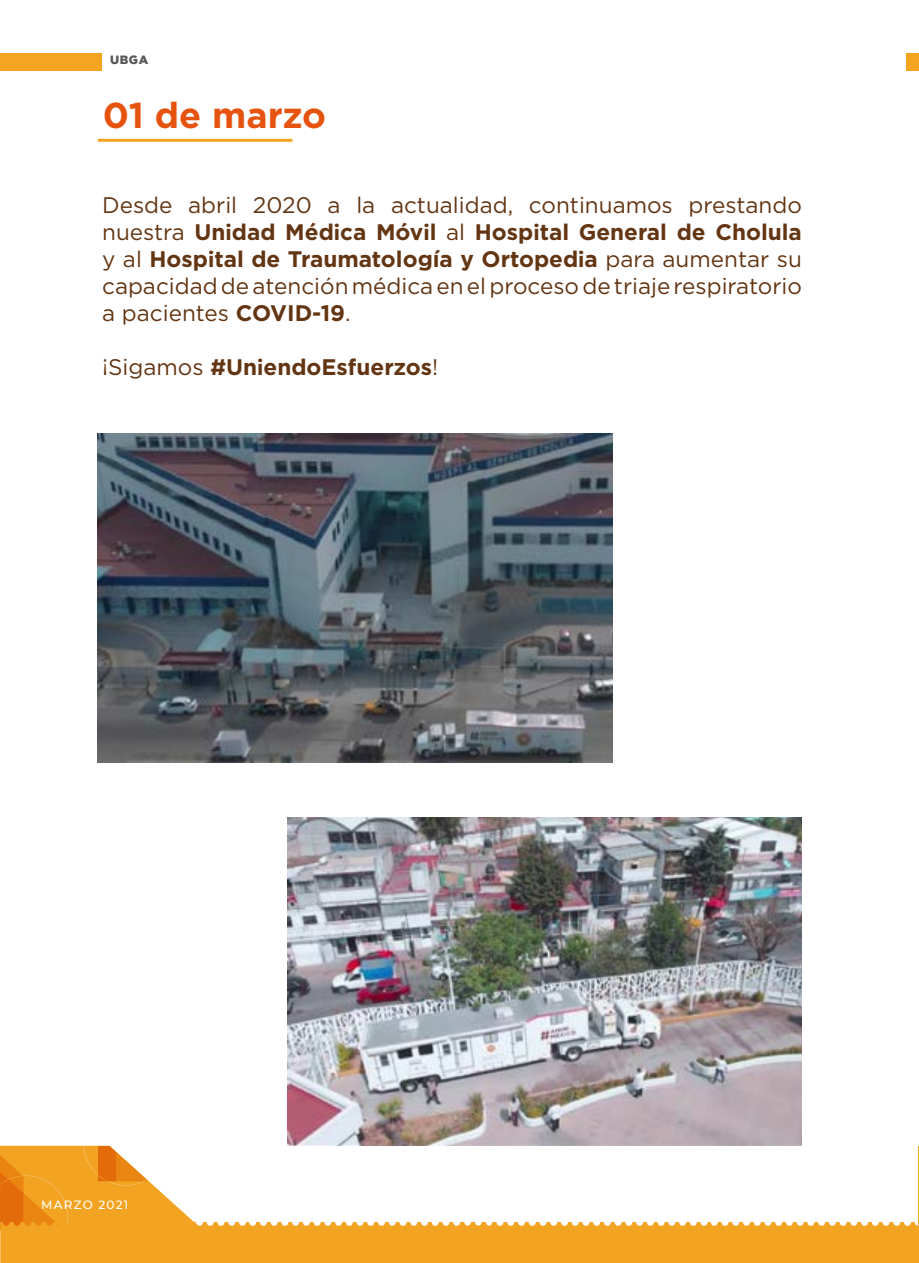
<style>
.page{position:relative;width:919px;height:1263px;background:#fff}
.page>*{position:absolute;margin:0;border:0;box-sizing:border-box;transform-origin:0 0}
.t1{font:700 36px "Gotham";letter-spacing:-.005em;color:#e6530f}
.t2{font:22.5px/27px "Gotham";color:#633513;text-align:justify}
.t3{font:700 22.5px "Gotham";color:#633513}
.t4{font:500 12px "Montserrat";letter-spacing:.1em;color:#fff}
.t5{font:900 12px "Gotham";color:#575756}
.s1{font-weight:700}
.s2{font-family:"Montserrat";font-weight:700;font-size:21px}
.s3{font-weight:400}
.s4{font-family:"Montserrat";font-size:21px}
</style>
<div class="page">
<svg style="left:0;top:1146px;width:919px;height:117px"></svg>
<div style="left:0;top:54px;width:102px;height:17px;background:#f4a421"></div>
<hr style="left:98px;top:139px;width:194px;height:3px;background:#f4a421">
<img style="left:98px;top:434px;width:514px;height:328px">
<div style="left:906px;top:54px;width:12px;height:17px;background:#f4a421"></div>
<img style="left:287px;top:817px;width:514px;height:329px">
<p class="t5" style="left:110px;top:53px;width:40px">UBGA</p>
<h1 class="t1" style="left:103px;top:91px;width:225px">01 de marzo</h1>
<p class="t2" style="left:102px;top:191px;width:701px">Desde abril 2020 a la actualidad, continuamos prestando nuestra <span class="s1">Un</span><span class="s2">i</span><span class="s1">dad Méd</span><span class="s2">i</span><span class="s1">ca Móv</span><span class="s2">i</span><span class="s1">l</span> al <span class="s1">Hosp</span><span class="s2">i</span><span class="s1">tal General de Cholula </span>y al <span class="s1">Hosp</span><span class="s2">i</span><span class="s1">tal de Traumatología y Ortoped</span><span class="s2">i</span><span class="s1">a</span> para aumentar su capacidad de atención médica en el proceso de triaje respiratorio a pacientes <span class="s1">COVID-19</span>.</p>
<p class="t3" style="left:102px;top:352px;width:337px"><span class="s3">¡Sigamos</span> #Un<span class="s4">i</span>endoEsfuerzos<span class="s3">!</span></p>
<p class="t4" style="left:41px;top:1196px;width:89px">MARZO 2021</p>
</div>
